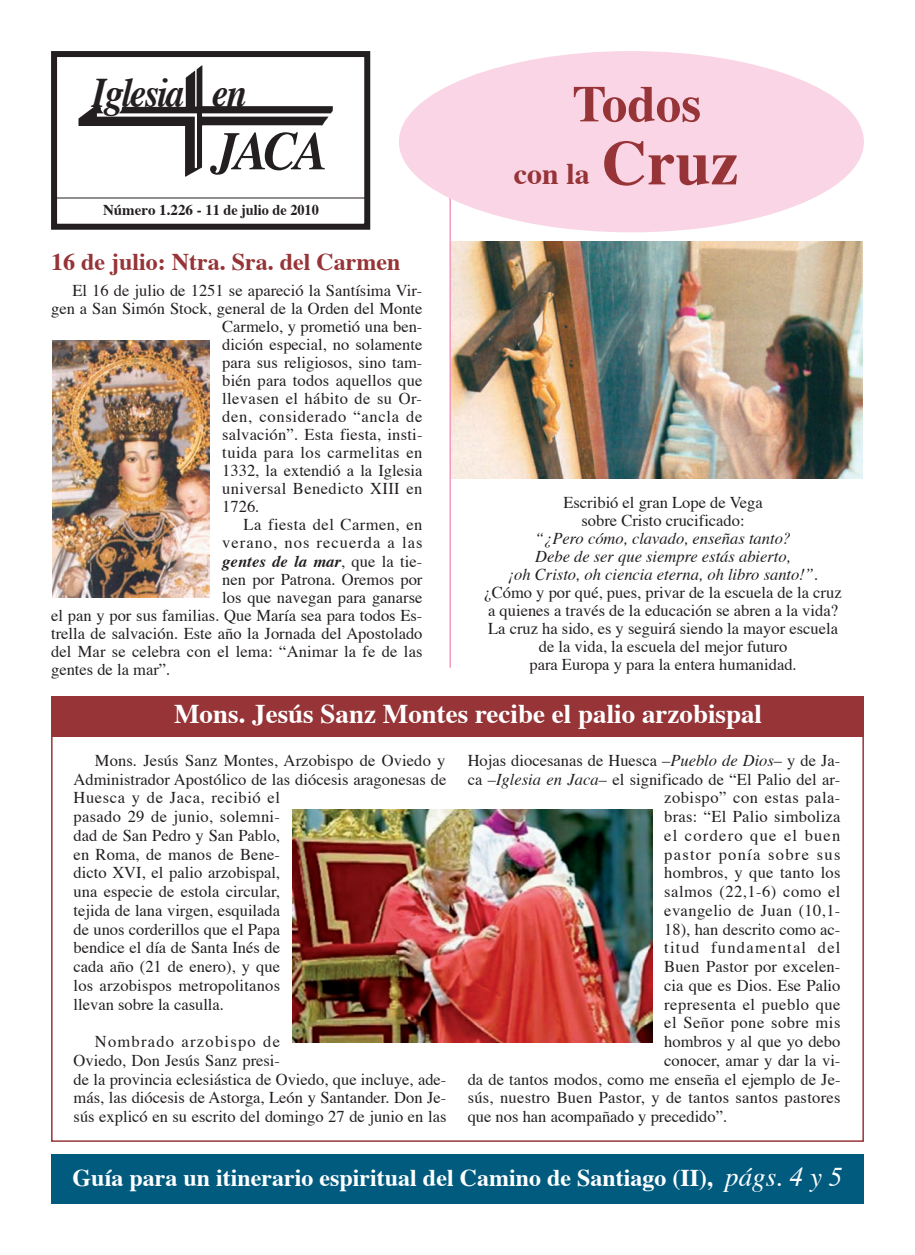
<style>
.page{position:relative;width:915px;height:1255px;background:#fff}
.page>*{position:absolute;margin:0;border:0;box-sizing:border-box;transform-origin:0 0}
.t1{font:italic 700 54px "Times";color:#231f20;scale:.95 1}
.t2{font:700 51px "Times";color:#963437}
.t3{font:italic 700 42px "Times";letter-spacing:-.05em;color:#231f20;scale:.88 1}
.t4{font:700 30px "Times";color:#963437}
.t5{font:700 27px "Times";color:#fff}
.t6{font:700 24px "Times";color:#fff}
.t7{font:700 24px "Times";color:#963437}
.t8{font:16.5px/18.8px "Times";color:#231f20}
.t9{font:16.5px "Times";letter-spacing:.03em;color:#231f20}
.t10{font:16.5px "Times";letter-spacing:.025em;color:#231f20}
.t11{font:16.5px "Times";letter-spacing:.075em;color:#231f20}
.t12{font:16.5px "Times";letter-spacing:.045em;color:#231f20}
.t13{font:italic 700 16.5px "Times";letter-spacing:.005em;color:#231f20}
.t14{font:16.5px "Times";letter-spacing:.06em;color:#231f20}
.t15{font:700 15px "Times";color:#231f20}
.s1{font-weight:400;font-style:normal}
.s2{font-size:63px}
.s3{font-style:italic}
.s4{font-weight:400;font-style:italic;font-size:27px}
</style>
<div class="page">
<img style="left:451px;top:241px;width:411px;height:237px">
<hr style="left:449px;top:194px;width:2px;height:473px;background:#f499c2">
<div style="left:399px;top:51px;width:464px;height:181px;background:#fad5e5;border-radius:50%"></div>
<div style="left:51px;top:696px;width:812px;height:40px;background:#963437"></div>
<div style="left:51px;top:1154px;width:812px;height:49px;background:#005b7f"></div>
<img style="left:292px;top:809px;width:360px;height:233px">
<img style="left:52px;top:340px;width:157px;height:257px">
<img style="left:78px;top:65px;width:255px;height:112px">
<div style="left:51px;top:51px;width:319px;height:179px;border:6px solid #231f20"></div>
<hr style="left:51px;top:198px;width:316px;height:1px;background:#231f20">
<p class="t3" style="left:92px;top:75px;width:177px">Iglesia en</p>
<p class="t1" style="left:212px;top:129px;width:123px">JACA</p>
<p class="t15" style="left:103px;top:204px;width:217px">Número 1.226 - 11 de julio de 2010</p>
<p class="t7" style="left:51px;top:252px;width:351px">16 de julio: Ntra. Sra. del Carmen</p>
<p class="t8" style="left:72px;top:283px;width:351px">El 16 de julio de 1251 se apareció la Santísima Vir-</p>
<p class="t8" style="left:51px;top:301px;width:373px">gen a San Simón Stock, general de la Orden del Monte</p>
<p class="t8" style="left:222px;top:319px;width:202px">Carmelo, y prometió una ben-</p>
<p class="t8" style="left:222px;top:337px;width:202px">dición especial, no solamente</p>
<p class="t8" style="left:222px;top:355px;width:202px">para sus religiosos, sino tam-</p>
<p class="t8" style="left:222px;top:373px;width:202px">bién para todos aquellos que</p>
<p class="t10" style="left:222px;top:392px;width:201px">llevasen el hábito de su Or-</p>
<p class="t12" style="left:222px;top:410px;width:202px">den, considerado “ancla de</p>
<p class="t8" style="left:222px;top:427px;width:202px">salvación”. Esta fiesta, insti-</p>
<p class="t9" style="left:222px;top:446px;width:202px">tuida para los carmelitas en</p>
<p class="t8" style="left:222px;top:463px;width:202px">1332, la extendió a la Iglesia</p>
<p class="t10" style="left:222px;top:482px;width:202px">universal Benedicto XIII en</p>
<p class="t8" style="left:222px;top:499px;width:39px">1726.</p>
<p class="t9" style="left:243px;top:518px;width:180px">La fiesta del Carmen, en</p>
<p class="t14" style="left:222px;top:536px;width:202px">verano, nos recuerda a las</p>
<p class="t13" style="left:222px;top:554px;width:202px">gentes de la mar<span class="s1">, que la tie-</span></p>
<p class="t8" style="left:222px;top:571px;width:202px">nen por Patrona. Oremos por</p>
<p class="t8" style="left:222px;top:589px;width:202px">los que navegan para ganarse</p>
<p class="t8" style="left:51px;top:607px;width:373px">el pan y por sus familias. Que María sea para todos Es-</p>
<p class="t8" style="left:51px;top:625px;width:373px">trella de salvación. Este año la Jornada del Apostolado</p>
<p class="t8" style="left:51px;top:643px;width:373px">del Mar se celebra con el lema: “Animar la fe de las</p>
<p class="t8" style="left:51px;top:661px;width:121px">gentes de la mar”.</p>
<p class="t2" style="left:572px;top:83px;width:130px">Todos</p>
<p class="t4" style="left:514px;top:162px;width:226px">con la <span class="s2">Cruz</span></p>
<p class="t8" style="left:484px;top:495px;width:358px;line-height:18px;text-align:center">Escribió el gran Lope de Vega<br>sobre Cristo crucificado:<br><span class="s3">“¿Pero cómo, clavado, enseñas tanto?<br>Debe de ser que siempre estás abierto,<br>¡oh Cristo, oh ciencia eterna, oh libro santo!”</span>. ¿Cómo y por qué, pues, privar de la escuela de la cruz a quienes a través de la educación se abren a la vida?<br>La cruz ha sido, es y seguirá siendo la mayor escuela de la vida, la escuela del mejor futuro<br>para Europa y para la entera humanidad.</p>
<p class="t5" style="left:174px;top:703px;width:589px">Mons. Jesús Sanz Montes recibe el palio arzobispal</p>
<p class="t8" style="left:74px;top:752px;width:374px;text-indent:21px">Mons. Jesús Sanz Montes, Arzobispo de Oviedo y<br>Administrador Apostólico de las diócesis aragonesas de<br>Huesca y de Jaca, recibió el<br>pasado 29 de junio, solemni-<br>dad de San Pedro y San Pablo,<br>en Roma, de manos de Bene-<br>dicto XVI, el palio arzobispal,<br>una especie de estola circular,<br>tejida de lana virgen, esquilada<br>de unos corderillos que el Papa<br>bendice el día de Santa Inés de<br>cada año (21 de enero), y que<br>los arzobispos metropolitanos<br>llevan sobre la casulla.</p>
<p class="t8" style="left:74px;top:1033px;width:374px;text-indent:21px">Nombrado arzobispo de<br>Oviedo, Don Jesús Sanz presi-<br>de la provincia eclesiástica de Oviedo, que incluye, ade&shy;más, las diócesis de Astorga, León y Santander. Don Je&shy;sús explicó en su escrito del domingo 27 de junio en las</p>
<p class="t8" style="left:467px;top:752px;width:374px">Hojas diocesanas de Huesca –<span class="s3">Pueblo de Dios</span>– y de Ja-</p>
<p class="t8" style="left:467px;top:771px;width:374px">ca –<span class="s3">Iglesia en Jaca</span>– el significado de “El Palio del ar-</p>
<p class="t9" style="left:664px;top:790px;width:178px">zobispo” con estas pala-</p>
<p class="t8" style="left:664px;top:808px;width:178px">bras: “El Palio simboliza</p>
<p class="t11" style="left:664px;top:828px;width:178px">el cordero que el buen</p>
<p class="t11" style="left:664px;top:847px;width:178px">pastor ponía sobre sus</p>
<p class="t8" style="left:664px;top:864px;width:178px">hombros, y que tanto los</p>
<p class="t9" style="left:664px;top:884px;width:178px">salmos (22,1-6) como el</p>
<p class="t10" style="left:664px;top:903px;width:178px">evangelio de Juan (10,1-</p>
<p class="t8" style="left:664px;top:921px;width:178px">18), han descrito como ac-</p>
<p class="t11" style="left:664px;top:940px;width:178px">titud fundamental del</p>
<p class="t8" style="left:664px;top:958px;width:178px">Buen Pastor por excelen-</p>
<p class="t8" style="left:664px;top:977px;width:178px">cia que es Dios. Ese Palio</p>
<p class="t10" style="left:664px;top:997px;width:178px">representa el pueblo que</p>
<p class="t9" style="left:664px;top:1015px;width:178px">el Señor pone sobre mis</p>
<p class="t8" style="left:664px;top:1033px;width:178px">hombros y al que yo debo</p>
<p class="t8" style="left:664px;top:1052px;width:178px">conocer, amar y dar la vi-</p>
<p class="t8" style="left:467px;top:1070px;width:374px">da de tantos modos, como me enseña el ejemplo de Je-</p>
<p class="t8" style="left:467px;top:1089px;width:374px">sús, nuestro Buen Pastor, y de tantos santos pastores</p>
<p class="t8" style="left:467px;top:1108px;width:261px">que nos han acompañado y precedido”.</p>
<p class="t6" style="left:73px;top:1167px;width:771px">Guía para un itinerario espiritual del Camino de Santiago (II), <span class="s4">págs. 4 y 5</span></p>
</div>
